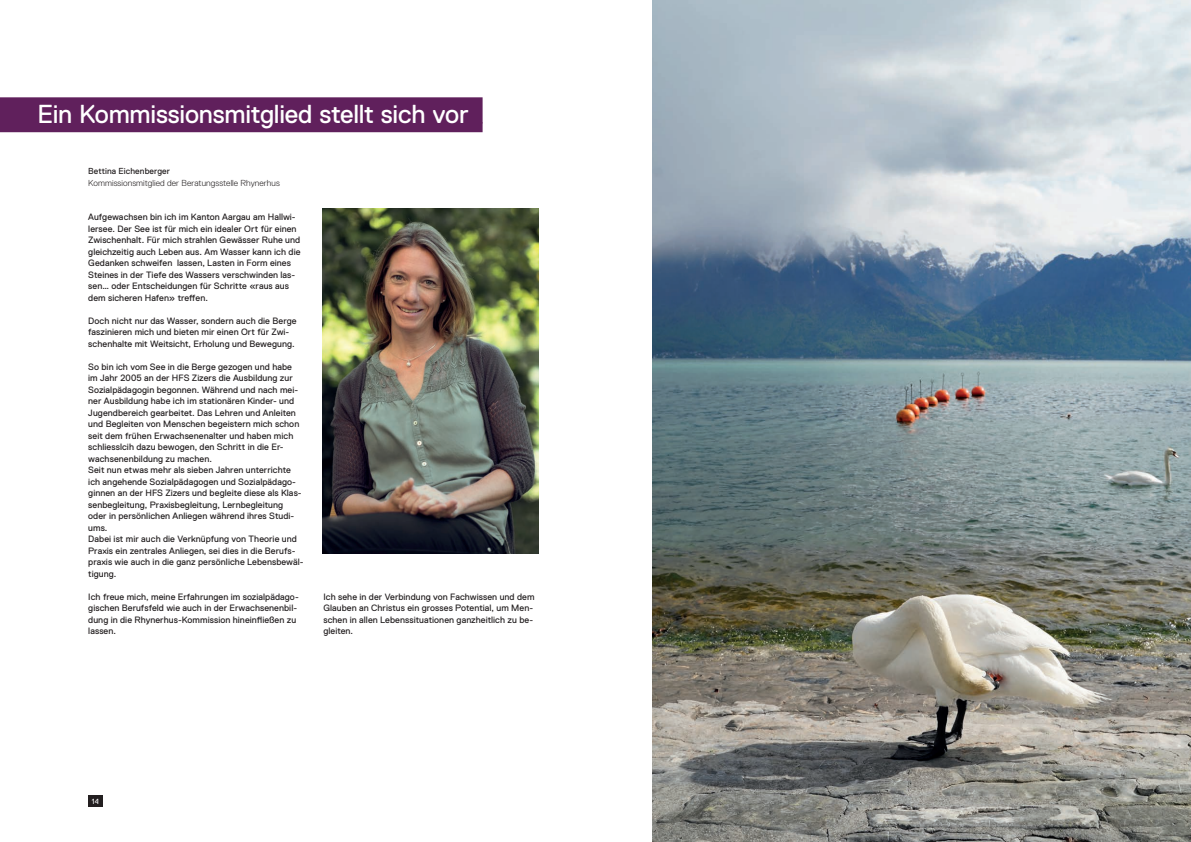
<style>
.page{position:relative;width:1191px;height:842px;background:#fff}
.page>*{position:absolute;margin:0;border:0;box-sizing:border-box;transform-origin:0 0}
.Balken_gross_rhynerh{font:26px "Replica Std";letter-spacing:-.01em;color:#fff}
.Lauftext_regular{font:9.2px/11.5px "Replica Std";letter-spacing:.005em;color:#231f20}
.Lauftext{font:300 8.7px "Replica Std";letter-spacing:.01em;color:#231f20}
.Lauftext-2{font:8.7px "Replica Std";letter-spacing:.01em;color:#231f20}
.t1{font:7.4px "Replica Std";color:#fff}
</style>
<div class="page">
<div style="left:88px;top:795px;width:15px;height:12px;background:#231f20"></div>
<div style="left:0;top:97px;width:482px;height:26px;background:#60205c"></div>
<div style="left:0;top:122px;width:482px;height:10px;background:#60205c"></div>
<img style="left:323px;top:209px;width:216px;height:345px">
<img style="left:652px;top:0;width:539px;height:842px">
<p class="Balken_gross_rhynerh" style="left:38px;top:100px;width:432px">Ein Kommissionsmitglied stellt sich vor</p>
<p class="Lauftext-2" style="left:88px;top:166px;width:83px">Bettina Eichenberger</p>
<p class="Lauftext" style="left:88px;top:178px;width:193px">Kommissionsmitglied der Beratungsstelle Rhynerhus</p>
<p class="Lauftext_regular" style="left:88px;top:211px;width:214px">Aufgewachsen bin ich im Kanton Aargau am Hallwi&shy;lersee. Der See ist für mich ein idealer Ort für einen Zwischenhalt. Für mich strahlen Gewässer Ruhe und gleichzeitig auch Leben aus. Am Wasser kann ich die Gedanken schweifen lassen, Lasten in Form eines Steines in der Tiefe des Wassers verschwinden las&shy;sen… oder Entscheidungen für Schritte «raus aus dem sicheren Hafen» treffen.</p>
<p class="Lauftext_regular" style="left:88px;top:315px;width:210px">Doch nicht nur das Wasser, sondern auch die Berge faszinieren mich und bieten mir einen Ort für Zwi&shy;schenhalte mit Weitsicht, Erholung und Bewegung.</p>
<p class="Lauftext_regular" style="left:88px;top:361px;width:212px">So bin ich vom See in die Berge gezogen und habe im Jahr 2005 an der HFS Zizers die Ausbildung zur Sozialpädagogin begonnen. Während und nach mei&shy;ner Ausbildung habe ich im stationären Kinder- und Jugendbereich gearbeitet. Das Lehren und Anleiten und Begleiten von Menschen begeistern mich schon seit dem frühen Erwachsenenalter und haben mich schliesslcih dazu bewogen, den Schritt in die Er&shy;wachsenenbildung zu machen.</p>
<p class="Lauftext_regular" style="left:88px;top:464px;width:215px">Seit nun etwas mehr als sieben Jahren unterrichte ich angehende Sozialpädagogen und Sozialpädago&shy;ginnen an der HFS Zizers und begleite diese als Klas&shy;senbegleitung, Praxisbegleitung, Lernbegleitung oder in persönlichen Anliegen während ihres Studi&shy;ums.</p>
<p class="Lauftext_regular" style="left:88px;top:533px;width:217px">Dabei ist mir auch die Verknüpfung von Theorie und Praxis ein zentrales Anliegen, sei dies in die Berufs&shy;praxis wie auch in die ganz persönliche Lebensbewäl&shy;tigung.</p>
<p class="Lauftext_regular" style="left:88px;top:591px;width:212px">Ich freue mich, meine Erfahrungen im sozialpädago&shy;gischen Berufsfeld wie auch in der Erwachsenenbil&shy;dung in die Rhynerhus-Kommission hineinfließen zu lassen.</p>
<p class="Lauftext_regular" style="left:323px;top:591px;width:213px">Ich sehe in der Verbindung von Fachwissen und dem Glauben an Christus ein grosses Potential, um Men&shy;schen in allen Lebenssituationen ganzheitlich zu be&shy;gleiten.</p>
<p class="t1" style="left:92px;top:797px;width:8px">14</p>
</div>
